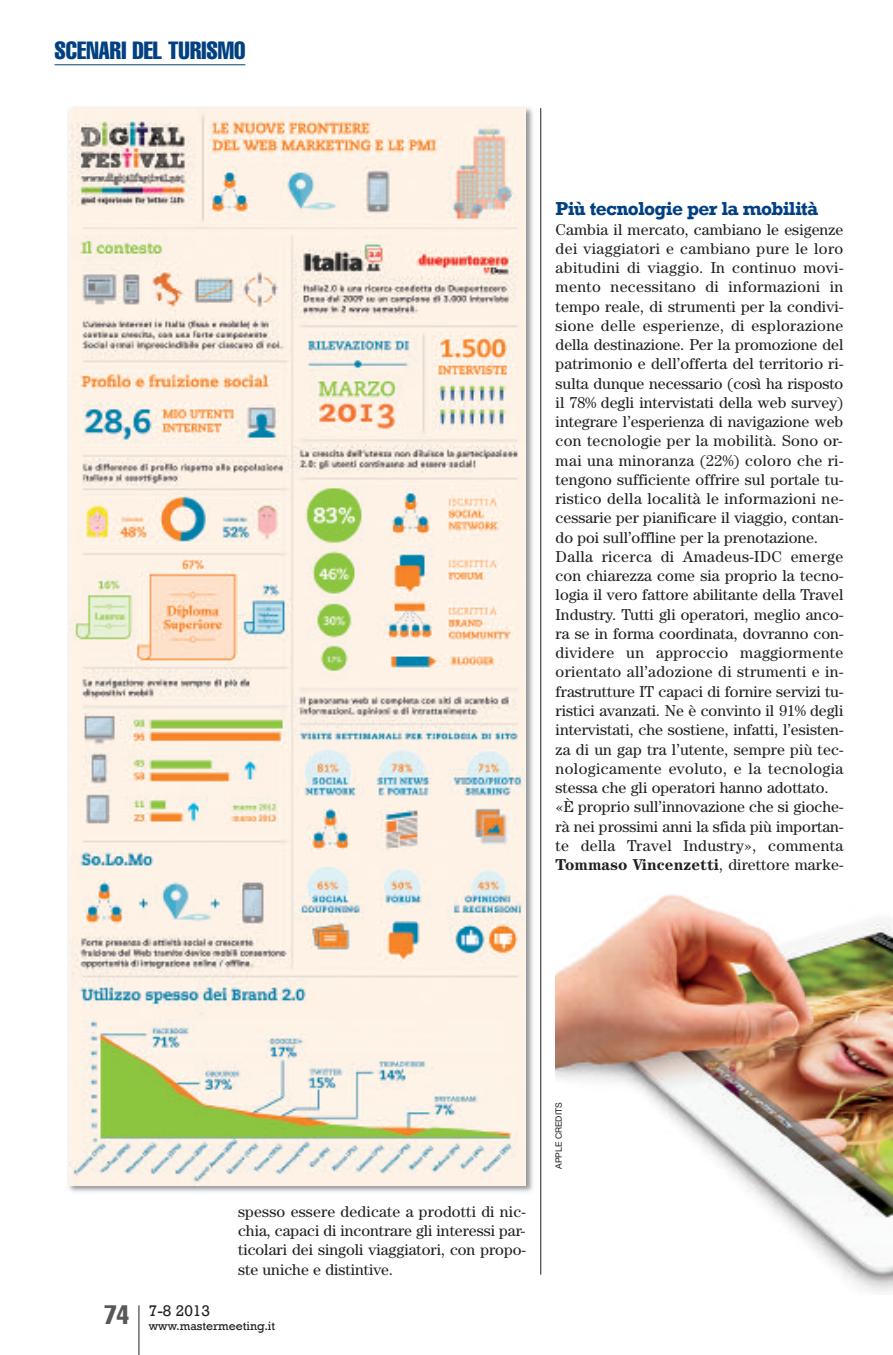
<style>
.page{position:relative;width:893px;height:1355px;background:#fff}
.page>*{position:absolute;margin:0;border:0;box-sizing:border-box;transform-origin:0 0}
.t1{font:extra-condensed 24.5px "Helvetica";color:#014081}
.t2{font:700 19.25px "Rockwell";letter-spacing:-.035em;color:#014081}
.t3{font:15.75px/19.2px "Century";letter-spacing:.005em;color:#231f20;text-align:justify}
.t4{font:15.75px "Rockwell";color:#231f20}
.t5{font:12.25px "Rockwell";color:#231f20}
.t6{font:8.75px "Helvetica Neue";color:#231f20}
.s1{font-weight:700}
</style>
<div class="page">
<hr style="left:138px;top:1305px;width:1px;height:49px;background:#231f20">
<hr style="left:55px;top:64px;width:190px;height:1px;background:#014081">
<hr style="left:540px;top:108px;width:1px;height:1166px;background:#231f20">
<img style="left:68px;top:107px;width:465px;height:1085px">
<img style="left:69px;top:108px;width:456px;height:1076px">
<img style="left:556px;top:894px;width:337px;height:398px">
<h1 class="t1" style="left:55px;top:42px;width:192px">SCENARI DEL TURISMO</h1>
<p class="t2" style="left:556px;top:197px;width:264px">Più tecnologie per la mobilità</p>
<p class="t3" style="left:556px;top:221px;width:289px;text-align:left">Cambia il mercato, cambiano le esigenze dei viaggiatori e cambiano pure le loro abitudini di viaggio. In continuo movi&shy;mento necessitano di informazioni in tempo reale, di strumenti per la condivi&shy;sione delle esperienze, di esplorazione della destinazione. Per la promozione del patrimonio e dell’offerta del territorio ri&shy;sulta dunque necessario (così ha risposto il 78% degli intervistati della web survey) integrare l’esperienza di navigazione web con tecnologie per la mobilità. Sono or&shy;mai una minoranza (22%) coloro che ri&shy;tengono sufficiente offrire sul portale tu&shy;ristico della località le informazioni ne&shy;cessarie per pianificare il viaggio, contan&shy;do poi sull’offline per la prenotazione.<br>Dalla ricerca di Amadeus-IDC emerge con chiarezza come sia proprio la tecno&shy;logia il vero fattore abilitante della Travel Industry. Tutti gli operatori, meglio anco&shy;ra se in forma coordinata, dovranno con&shy;dividere un approccio maggiormente orientato all’adozione di strumenti e in&shy;frastrutture IT capaci di fornire servizi tu&shy;ristici avanzati. Ne è convinto il 91% degli intervistati, che sostiene, infatti, l’esisten&shy;za di un gap tra l’utente, sempre più tec&shy;nologicamente evoluto, e la tecnologia stessa che gli operatori hanno adottato. «È proprio sull’innovazione che si gioche&shy;rà nei prossimi anni la sfida più importan&shy;te della Travel Industry», commenta <span class="s1">Tommaso Vincenzetti</span>, direttore marke-</p>
<p class="t3" style="left:238px;top:1203px;width:289px">spesso essere dedicate a prodotti di nic&shy;chia, capaci di incontrare gli interessi par&shy;ticolari dei singoli viaggiatori, con propo&shy;ste uniche e distintive.</p>
<p class="t4" style="left:149px;top:1300px;width:63px">7-8 2013</p>
<p class="t5" style="left:105px;top:1318px;width:172px"><sup>74</sup> www.mastermeeting.it</p>
<p class="t6" style="left:556px;top:1168px;width:68px;rotate:-90deg">APPLE CREDITS</p>
</div>
